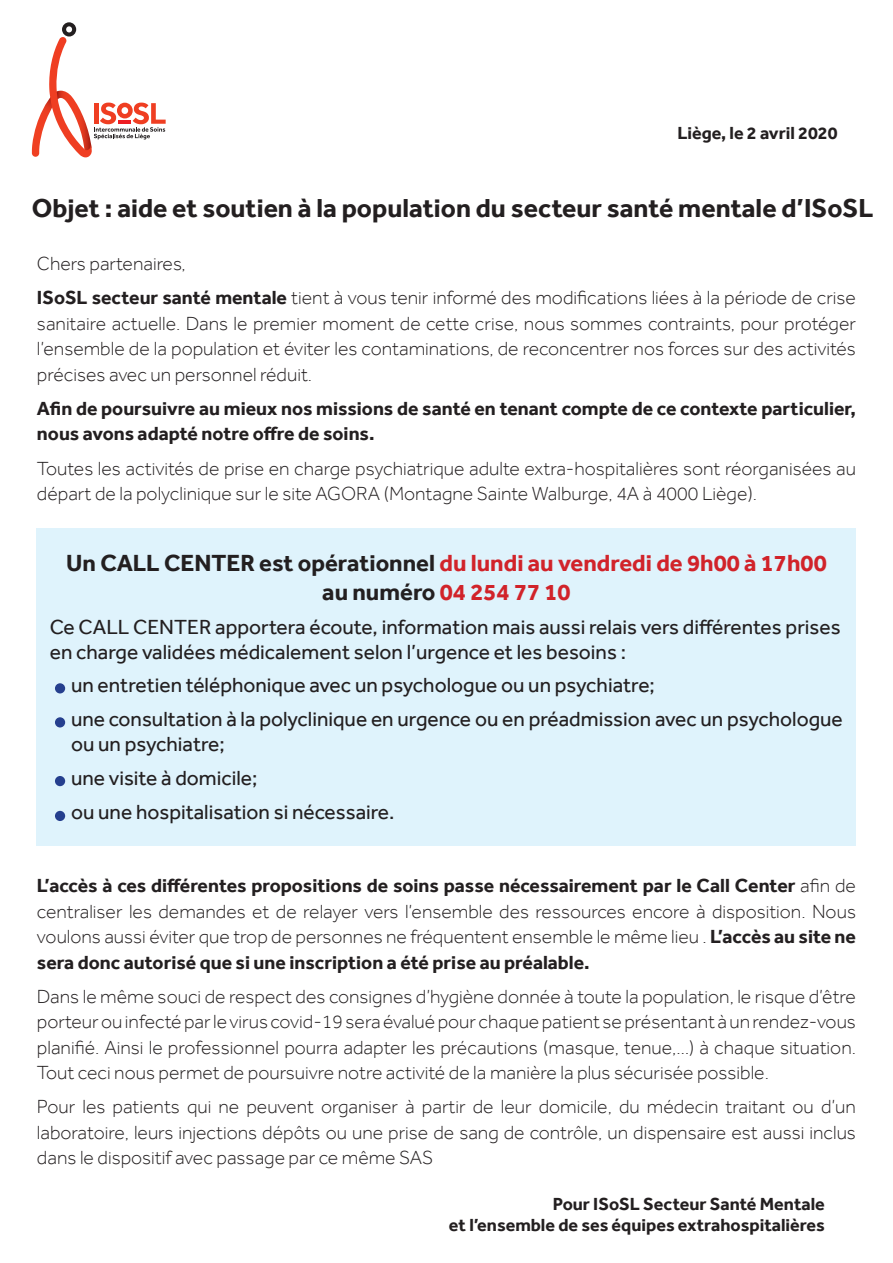
<style>
.page{position:relative;width:893px;height:1263px;background:#fff}
.page>*{position:absolute;margin:0;border:0;box-sizing:border-box;transform-origin:0 0}
.t1{font:700 26.7px "Effra";color:#231f20}
.t2{font:700 24px/28.8px "Effra";color:#d1232a;text-align:center}
.t3{font:21px/33.8px "Effra";color:#231f20}
.t4{font:300 19.5px/25.5px "Effra";color:#231f20;text-align:justify}
.t5{font:700 19.5px/25.5px "Effra";color:#231f20}
.t6{font:700 18px/21.6px "Effra";color:#231f20;text-align:right}
.s1{font-weight:700}
.s2{color:#231f20}
</style>
<div class="page">
<svg style="left:32px;top:22px;width:134px;height:135px"></svg>
<div style="left:37px;top:528px;width:819px;height:317px;background:#dff3fc"></div>
<div style="left:55px;top:683px;width:10px;height:10px;background:#253f8e;border-radius:50%"></div>
<div style="left:55px;top:717px;width:10px;height:10px;background:#253f8e;border-radius:50%"></div>
<div style="left:55px;top:776px;width:10px;height:10px;background:#253f8e;border-radius:50%"></div>
<div style="left:55px;top:811px;width:10px;height:10px;background:#253f8e;border-radius:50%"></div>
<p class="t6" style="left:677px;top:121px;width:162px">Liège, le 2 avril 2020</p>
<h1 class="t1" style="left:32px;top:192px;width:843px">Objet : aide et soutien à la population du secteur santé mentale d’ISoSL</h1>
<p class="t4" style="left:37px;top:247px;width:820px;line-height:34px">Chers partenaires,<br><span class="s1">ISoSL secteur santé mentale</span> tient à vous tenir informé des modifications liées à la période de crise</p>
<p class="t4" style="left:37px;top:310px;width:820px">sanitaire actuelle. Dans le premier moment de cette crise, nous sommes contraints, pour protéger l’ensemble de la population et éviter les contaminations, de reconcentrer nos forces sur des activités précises avec un personnel réduit.</p>
<p class="t5" style="left:37px;top:395px;width:820px">Afin de poursuivre au mieux nos missions de santé en tenant compte de ce contexte particulier, nous avons adapté notre offre de soins.</p>
<p class="t4" style="left:37px;top:455px;width:820px">Toutes les activités de prise en charge psychiatrique adulte extra-hospitalières sont réorganisées au départ de la polyclinique sur le site AGORA (Montagne Sainte Walburge, 4A à 4000 Liège).</p>
<p class="t2" style="left:66px;top:548px;width:762px"><span class="s2">Un CALL CENTER est opérationnel</span> du lundi au vendredi de 9h00 à 17h00 <span class="s2">au numéro</span> 04 254 77 10</p>
<p class="t3" style="left:50px;top:614px;width:792px;line-height:25.2px">Ce CALL CENTER apportera écoute, information mais aussi relais vers différentes prises en charge validées médicalement selon l’urgence et les besoins :</p>
<p class="t3" style="left:71px;top:668px;width:773px">un entretien téléphonique avec un psychologue ou un psychiatre;<br>une consultation à la polyclinique en urgence ou en préadmission avec un psychologue</p>
<p class="t3" style="left:71px;top:727px;width:325px">ou un psychiatre;<br>une visite à domicile;<br>ou une hospitalisation si nécessaire.</p>
<p class="t4" style="left:37px;top:873px;width:820px"><span class="s1">L’accès à ces différentes propositions de soins passe nécessairement par le Call Center</span> afin de centraliser les demandes et de relayer vers l’ensemble des ressources encore à disposition. Nous voulons aussi éviter que trop de personnes ne fréquentent ensemble le même lieu . <span class="s1">L’accès au site ne sera donc autorisé que si une inscription a été prise au préalable.</span></p>
<p class="t4" style="left:37px;top:983px;width:820px">Dans le même souci de respect des consignes d’hygiène donnée à toute la population, le risque d’être porteur ou infecté par le virus covid-19 sera évalué pour chaque patient se présentant à un rendez-vous planifié. Ainsi le professionnel pourra adapter les précautions (masque, tenue,…) à chaque situation.<br>Tout ceci nous permet de poursuivre notre activité de la manière la plus sécurisée possible.</p>
<p class="t4" style="left:37px;top:1094px;width:820px">Pour les patients qui ne peuvent organiser à partir de leur domicile, du médecin traitant ou d’un laboratoire, leurs injections dépôts ou une prise de sang de contrôle, un dispensaire est aussi inclus dans le dispositif avec passage par ce même SAS</p>
<p class="t6" style="left:449px;top:1193px;width:377px">Pour ISoSL Secteur Santé Mentale<br>et l’ensemble de ses équipes extrahospitalières</p>
</div>
